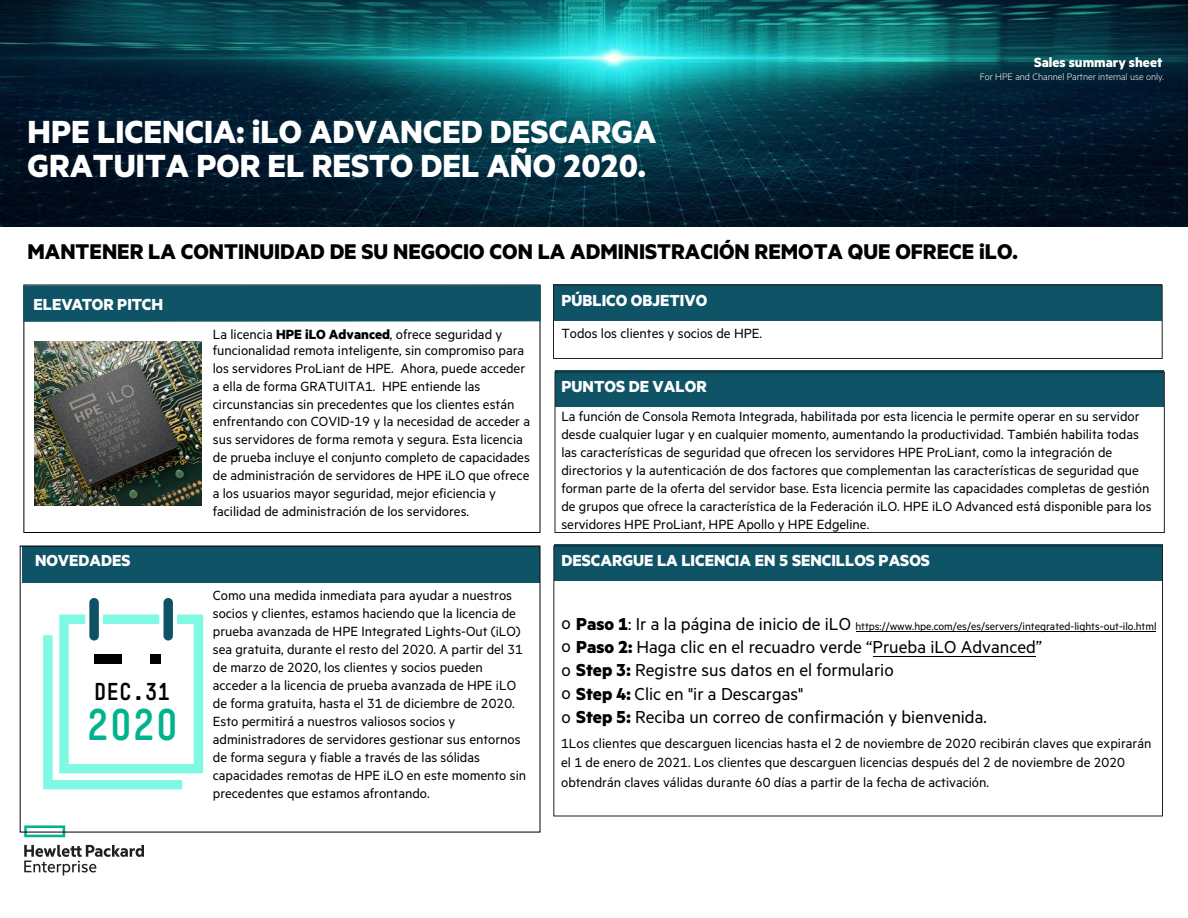
<style>
.page{position:relative;width:1188px;height:918px;background:#fff}
.page>*{position:absolute;margin:0;border:0;box-sizing:border-box;transform-origin:0 0}
.t1{font:700 72.15px "Metric HPE";color:#000}
.t2{font:700 43.5px "HPE Simple";color:#00b38d}
.t3{font:700 36px/35px "Metric HPE";color:#fff}
.t4{font:700 24px "Metric HPE";color:#000}
.t5{font:700 24px "HPE Simple";color:#000}
.t6{font:19.5px/23.4px "Metric HPE";color:#000}
.t7{font:700 18px "Metric HPE";color:#fff}
.t8{font:15px/18px "Metric HPE";color:#000}
.t9{font:700 15px "Metric HPE";color:#fff}
.t10{font:12px "Metric HPE";color:#000}
.t11{font:300 10.5px "Metric HPE";color:#fff}
.s1{font-weight:700}
.s2{font-size:19.5px}
.s3{font-weight:700;font-size:19.5px}
</style>
<div class="page">
<div style="left:554px;top:285px;width:608px;height:36px;background:#0f5366"></div>
<img style="left:0;top:0;width:1188px;height:227px">
<div style="left:553px;top:285px;width:610px;height:74px;border:1px solid #231f20"></div>
<div style="left:23px;top:285px;width:518px;height:37px;background:#0f5366"></div>
<div style="left:554px;top:545px;width:609px;height:36px;background:#0f5366"></div>
<div style="left:553px;top:546px;width:610px;height:270px;border:1px solid #231f20"></div>
<svg style="left:24px;top:825px;width:41px;height:12px"></svg>
<svg style="left:24px;top:845px;width:120px;height:31px"></svg>
<hr style="left:856px;top:631px;width:300px;height:1px;background:#000">
<hr style="left:873px;top:656px;width:162px;height:1px;background:#000">
<div style="left:23px;top:546px;width:517px;height:36px;background:#0f5366"></div>
<div style="left:555px;top:371px;width:609px;height:36px;background:#0f5366"></div>
<div style="left:555px;top:372px;width:610px;height:161px;border:1px solid #231f20"></div>
<div style="left:20px;top:546px;width:520px;height:286px;border:1px solid #000"></div>
<img style="left:34px;top:342px;width:168px;height:163px">
<div style="left:89px;top:598px;width:10px;height:43px;background:#0d5265;border-radius:5px"></div>
<div style="left:164px;top:598px;width:9px;height:43px;background:#0d5265;border-radius:5px"></div>
<svg style="left:43px;top:615px;width:160px;height:174px"></svg>
<div style="left:89px;top:676px;width:81px;height:81px;background:#fff"></div>
<h3 class="t3" style="left:28px;top:116px;width:630px">HPE LICENCIA: iLO ADVANCED DESCARGA<br>GRATUITA POR EL RESTO DEL AÑO 2020.</h3>
<p class="t9" style="left:1034px;top:57px;width:130px">Sales summary sheet</p>
<p class="t11" style="left:980px;top:73px;width:185px">For HPE and Channel Partner internal use only.</p>
<h3 class="t4" style="left:28px;top:237px;width:992px">MANTENER LA CONTINUIDAD DE SU NEGOCIO CON LA ADMINISTRACIÓN REMOTA QUE OFRECE iLO.</h3>
<p class="t7" style="left:34px;top:298px;width:131px">ELEVATOR PITCH</p>
<p class="t7" style="left:35px;top:550px;width:97px">NOVEDADES</p>
<h3 class="t5" style="left:94px;top:678px;width:78px">DEC.31</h3>
<h1 class="t1" style="left:93px;top:681px;width:77px">15</h1>
<h2 class="t2" style="left:87px;top:700px;width:93px">2020</h2>
<p class="t8" style="left:213px;top:326px;width:313px;line-height:15.6px">La licencia <span class="s1">HPE iLO Advanced</span>, ofrece seguridad y funcionalidad remota inteligente, sin compromiso para</p>
<p class="t8" style="left:213px;top:359px;width:319px">los servidores ProLiant de HPE. Ahora, puede acceder a ella de forma GRATUITA1. HPE entiende las circunstancias sin precedentes que los clientes están enfrentando con COVID-19 y la necesidad de acceder a sus servidores de forma remota y segura. Esta licencia de prueba incluye el conjunto completo de capacidades de administración de servidores de HPE iLO que ofrece a los usuarios mayor seguridad, mejor eficiencia y facilidad de administración de los servidores.</p>
<p class="t8" style="left:213px;top:586px;width:315px">Como una medida inmediata para ayudar a nuestros socios y clientes, estamos haciendo que la licencia de prueba avanzada de HPE Integrated Lights-Out (iLO) sea gratuita, durante el resto del 2020. A partir del 31 de marzo de 2020, los clientes y socios pueden acceder a la licencia de prueba avanzada de HPE iLO de forma gratuita, hasta el 31 de diciembre de 2020.<br>Esto permitirá a nuestros valiosos socios y administradores de servidores gestionar sus entornos de forma segura y fiable a través de las sólidas capacidades remotas de HPE iLO en este momento sin precedentes que estamos afrontando.</p>
<p class="t7" style="left:561px;top:290px;width:147px">PÚBLICO OBJETIVO</p>
<p class="t8" style="left:561px;top:324px;width:202px">Todos los clientes y socios de HPE.</p>
<p class="t7" style="left:562px;top:375px;width:147px">PUNTOS DE VALOR</p>
<p class="t8" style="left:561px;top:407px;width:592px">La función de Consola Remota Integrada, habilitada por esta licencia le permite operar en su servidor desde cualquier lugar y en cualquier momento, aumentando la productividad. También habilita todas las características de seguridad que ofrecen los servidores HPE ProLiant, como la integración de directorios y la autenticación de dos factores que complementan las características de seguridad que forman parte de la oferta del servidor base. Esta licencia permite las capacidades completas de gestión de grupos que ofrece la característica de la Federación iLO. HPE iLO Advanced está disponible para los servidores HPE ProLiant, HPE Apollo y HPE Edgeline.</p>
<p class="t7" style="left:562px;top:549px;width:370px">DESCARGUE LA LICENCIA EN 5 SENCILLOS PASOS</p>
<p class="t10" style="left:561px;top:619px;width:597px"><span class="s2">o</span> <span class="s3">Paso 1</span><span class="s2">: Ir a la página de inicio de iLO</span> https://www.hpe.com/es/es/servers/integrated-lights-out-ilo.html</p>
<h3 class="t6" style="left:561px;top:637px;width:482px">o <span class="s1">Paso 2:</span> Haga clic en el recuadro verde “Prueba iLO Advanced” o <span class="s1">Step 3:</span> Registre sus datos en el formulario<br>o <span class="s1">Step 4:</span> Clic en "ir a Descargas"<br>o <span class="s1">Step 5:</span> Reciba un correo de confirmación y bienvenida.</h3>
<p class="t8" style="left:561px;top:733px;width:592px;line-height:19.5px">1Los clientes que descarguen licencias hasta el 2 de noviembre de 2020 recibirán claves que expirarán el 1 de enero de 2021. Los clientes que descarguen licencias después del 2 de noviembre de 2020 obtendrán claves válidas durante 60 días a partir de la fecha de activación.</p>
</div>
